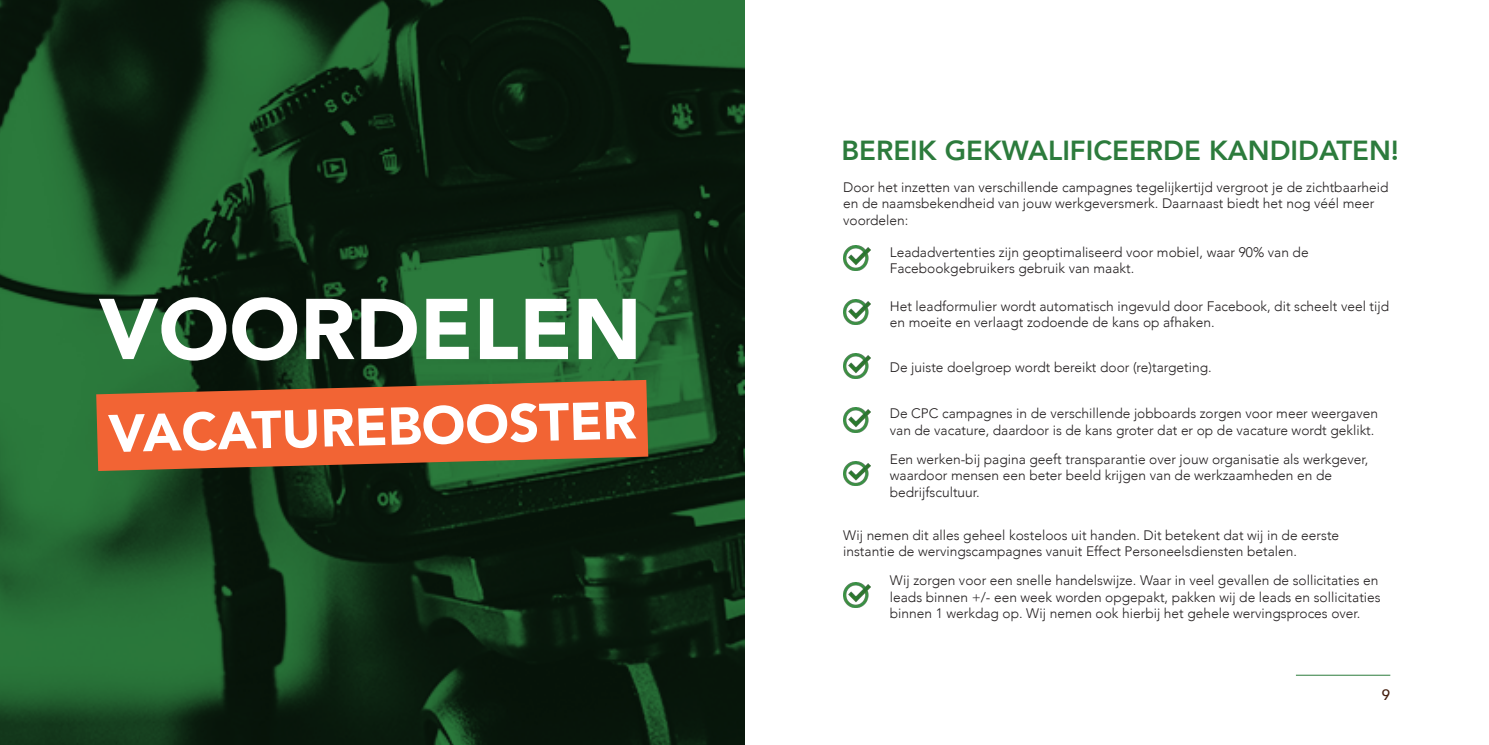
<style>
.page{position:relative;width:1489px;height:745px;background:#fff}
.page>*{position:absolute;margin:0;border:0;box-sizing:border-box;transform-origin:0 0}
.t1{font:900 85px "Avenir";color:#fff}
.t2{font:800 27.5px "Avenir";color:#2c7b3c}
.t3{font:500 15px "Avenir";color:#441e0e}
.t4{font:300 13.75px/16.5px "Avenir";color:#231f20}
</style>
<div class="page">
<hr style="left:1295px;top:674px;width:95px;height:1px;background:#2c7b3c">
<svg style="left:0;top:0;width:744px;height:744px;background:#143a1c"></svg>
<svg style="left:96px;top:379px;width:552px;height:91px;background:#a95b2e"></svg>
<svg style="left:108px;top:401px;width:528px;height:50px"></svg>
<img style="left:843px;top:246px;width:27px;height:24px">
<img style="left:843px;top:299px;width:27px;height:25px">
<img style="left:843px;top:353px;width:27px;height:25px">
<img style="left:843px;top:407px;width:27px;height:25px">
<img style="left:843px;top:461px;width:27px;height:24px">
<img style="left:843px;top:582px;width:27px;height:25px">
<p class="t1" style="left:99px;top:256px;width:544px">VOORDELEN</p>
<p class="t2" style="left:841px;top:129px;width:559px">BEREIK GEKWALIFICEERDE KANDIDATEN!</p>
<p class="t4" style="left:843px;top:179px;width:547px">Door het inzetten van verschillende campagnes tegelijkertijd vergroot je de zichtbaarheid en de naamsbekendheid van jouw werkgeversmerk. Daarnaast biedt het nog véél meer voordelen:</p>
<p class="t4" style="left:889px;top:244px;width:420px">Leadadvertenties zijn geoptimaliseerd voor mobiel, waar 90% van de<br>Facebookgebruikers gebruik van maakt.</p>
<p class="t4" style="left:889px;top:297px;width:501px">Het leadformulier wordt automatisch ingevuld door Facebook, dit scheelt veel tijd en moeite en verlaagt zodoende de kans op afhaken.</p>
<p class="t4" style="left:889px;top:359px;width:323px">De juiste doelgroep wordt bereikt door (re)targeting.</p>
<p class="t4" style="left:889px;top:405px;width:489px">De CPC campagnes in de verschillende jobboards zorgen voor meer weergaven van de vacature, daardoor is de kans groter dat er op de vacature wordt geklikt.</p>
<p class="t4" style="left:889px;top:450px;width:480px">Een werken-bij pagina geeft transparantie over jouw organisatie als werkgever, waardoor mensen een beter beeld krijgen van de werkzaamheden en de bedrijfscultuur.</p>
<p class="t4" style="left:843px;top:526px;width:497px">Wij nemen dit alles geheel kosteloos uit handen. Dit betekent dat wij in de eerste instantie de wervingscampagnes vanuit Effect Personeelsdiensten betalen.</p>
<p class="t4" style="left:889px;top:572px;width:492px">Wij zorgen voor een snelle handelswijze. Waar in veel gevallen de sollicitaties en leads binnen +/- een week worden opgepakt, pakken wij de leads en sollicitaties binnen 1 werkdag op. Wij nemen ook hierbij het gehele wervingsproces over.</p>
<p class="t3" style="left:1381px;top:681px;width:10px">9</p>
</div>
